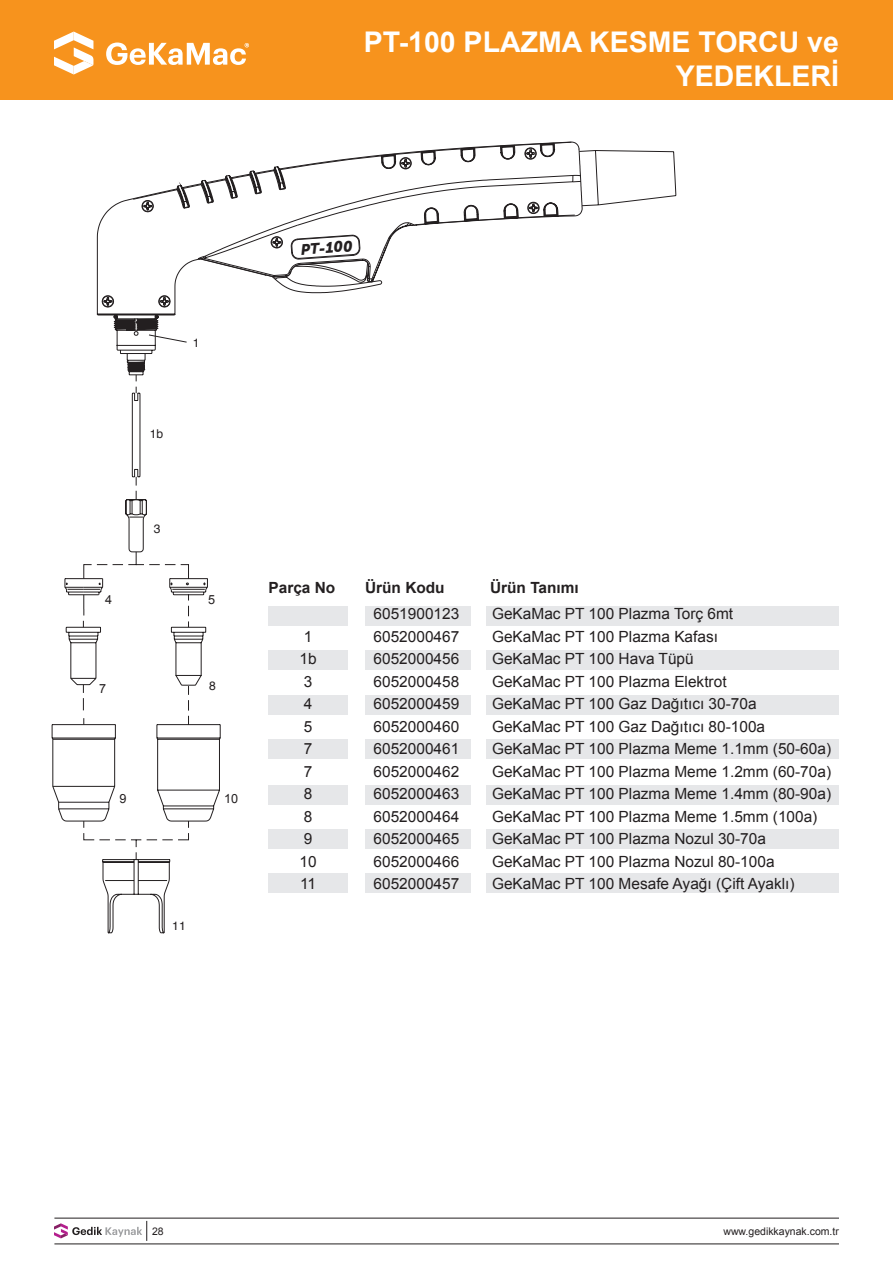
<style>
.page{position:relative;width:893px;height:1263px;background:#fff}
.page>*{position:absolute;margin:0;border:0;box-sizing:border-box;transform-origin:0 0}
.t1{font:700 28.5px "Arial";color:#fff}
.t2{font:15.45px "Arial";color:#231f20}
.t3{font:700 15.45px "Arial";color:#231f20}
.t4{font:italic 14.85px "Museo Sans 900";color:#231f20}
.t5{font:12.6px "Arial";color:#231f20}
.t6{font:12.15px "Helvetica";color:#231f20}
.t7{font:10.5px "Arial";color:#231f20}
</style>
<div class="page">
<svg style="left:54px;top:1221px;width:93px;height:20px"></svg>
<hr style="left:54px;top:1218px;width:785px;height:1px;background:#231f20">
<hr style="left:54px;top:1244px;width:785px;height:1px;background:#231f20">
<div style="left:0;top:0;width:893px;height:100px;background:#f7931d"></div>
<svg style="left:54px;top:32px;width:39px;height:43px"></svg>
<svg style="left:106px;top:43px;width:143px;height:22px"></svg>
<div style="left:365px;top:607px;width:105px;height:19px;background:#e6e7e9"></div>
<div style="left:365px;top:696px;width:105px;height:19px;background:#e6e7e9"></div>
<div style="left:365px;top:785px;width:105px;height:19px;background:#e6e7e9"></div>
<div style="left:365px;top:874px;width:105px;height:19px;background:#e6e7e9"></div>
<div style="left:269px;top:696px;width:79px;height:19px;background:#e6e7e9"></div>
<div style="left:269px;top:785px;width:79px;height:19px;background:#e6e7e9"></div>
<div style="left:269px;top:874px;width:79px;height:19px;background:#e6e7e9"></div>
<div style="left:365px;top:650px;width:105px;height:19px;background:#e6e7e9"></div>
<div style="left:365px;top:739px;width:105px;height:19px;background:#e6e7e9"></div>
<div style="left:365px;top:830px;width:105px;height:19px;background:#e6e7e9"></div>
<div style="left:269px;top:650px;width:79px;height:19px;background:#e6e7e9"></div>
<div style="left:269px;top:607px;width:79px;height:19px;background:#e6e7e9"></div>
<div style="left:269px;top:739px;width:79px;height:19px;background:#e6e7e9"></div>
<div style="left:269px;top:830px;width:79px;height:19px;background:#e6e7e9"></div>
<div style="left:486px;top:607px;width:352px;height:19px;background:#e6e7e9"></div>
<div style="left:486px;top:696px;width:352px;height:19px;background:#e6e7e9"></div>
<div style="left:486px;top:785px;width:352px;height:19px;background:#e6e7e9"></div>
<div style="left:486px;top:874px;width:352px;height:19px;background:#e6e7e9"></div>
<div style="left:486px;top:650px;width:352px;height:19px;background:#e6e7e9"></div>
<div style="left:486px;top:739px;width:352px;height:19px;background:#e6e7e9"></div>
<div style="left:486px;top:830px;width:352px;height:19px;background:#e6e7e9"></div>
<svg style="left:583px;top:150px;width:94px;height:57px"></svg>
<svg style="left:559px;top:148px;width:23px;height:69px"></svg>
<svg style="left:96px;top:142px;width:463px;height:232px"></svg>
<svg style="left:64px;top:374px;width:157px;height:560px"></svg>
<svg style="left:51px;top:626px;width:156px;height:196px"></svg>
<svg style="left:148px;top:334px;width:40px;height:9px"></svg>
<p class="t1" style="left:364px;top:23px;width:477px">PT-100 PLAZMA KESME TORCU ve</p>
<p class="t1" style="left:676px;top:57px;width:165px">YEDEKLERİ</p>
<p class="t6" style="left:193px;top:333px;width:8px">1</p>
<p class="t6" style="left:150px;top:424px;width:15px">1b</p>
<p class="t4" style="left:300px;top:241px;width:53px;rotate:-4deg">PT-100</p>
<p class="t6" style="left:154px;top:519px;width:8px">3</p>
<p class="t5" style="left:105px;top:591px;width:9px">4</p>
<p class="t5" style="left:208px;top:591px;width:9px">5</p>
<p class="t5" style="left:99px;top:680px;width:9px">7</p>
<p class="t6" style="left:209px;top:676px;width:8px">8</p>
<p class="t5" style="left:119px;top:790px;width:9px">9</p>
<p class="t5" style="left:224px;top:790px;width:16px">10</p>
<p class="t6" style="left:172px;top:916px;width:15px">11</p>
<p class="t3" style="left:269px;top:577px;width:68px">Parça No</p>
<p class="t3" style="left:365px;top:577px;width:81px">Ürün Kodu</p>
<p class="t3" style="left:490px;top:577px;width:90px">Ürün Tanımı</p>
<p class="t2" style="left:304px;top:626px;width:10px">1</p>
<p class="t2" style="left:299px;top:649px;width:19px">1b</p>
<p class="t2" style="left:304px;top:671px;width:10px">3</p>
<p class="t2" style="left:304px;top:694px;width:10px">4</p>
<p class="t2" style="left:304px;top:716px;width:10px">5</p>
<p class="t2" style="left:304px;top:739px;width:10px">7</p>
<p class="t2" style="left:304px;top:761px;width:10px">7</p>
<p class="t2" style="left:304px;top:784px;width:10px">8</p>
<p class="t2" style="left:304px;top:806px;width:10px">8</p>
<p class="t2" style="left:304px;top:829px;width:10px">9</p>
<p class="t2" style="left:299px;top:851px;width:19px">10</p>
<p class="t2" style="left:300px;top:874px;width:18px">11</p>
<p class="t2" style="left:374px;top:604px;width:87px">6051900123</p>
<p class="t2" style="left:492px;top:604px;width:243px">GeKaMac PT 100 Plazma Torç 6mt</p>
<p class="t2" style="left:374px;top:626px;width:87px">6052000467</p>
<p class="t2" style="left:492px;top:626px;width:227px">GeKaMac PT 100 Plazma Kafası</p>
<p class="t2" style="left:374px;top:649px;width:87px">6052000456</p>
<p class="t2" style="left:492px;top:649px;width:203px">GeKaMac PT 100 Hava Tüpü</p>
<p class="t2" style="left:374px;top:671px;width:87px">6052000458</p>
<p class="t2" style="left:492px;top:671px;width:236px">GeKaMac PT 100 Plazma Elektrot</p>
<p class="t2" style="left:374px;top:694px;width:87px">6052000459</p>
<p class="t2" style="left:492px;top:694px;width:266px">GeKaMac PT 100 Gaz Dağıtıcı 30-70a</p>
<p class="t2" style="left:374px;top:716px;width:87px">6052000460</p>
<p class="t2" style="left:492px;top:716px;width:275px">GeKaMac PT 100 Gaz Dağıtıcı 80-100a</p>
<p class="t2" style="left:374px;top:739px;width:87px">6052000461</p>
<p class="t2" style="left:492px;top:739px;width:341px">GeKaMac PT 100 Plazma Meme 1.1mm (50-60a)</p>
<p class="t2" style="left:374px;top:761px;width:87px">6052000462</p>
<p class="t2" style="left:492px;top:761px;width:341px">GeKaMac PT 100 Plazma Meme 1.2mm (60-70a)</p>
<p class="t2" style="left:374px;top:784px;width:87px">6052000463</p>
<p class="t2" style="left:492px;top:784px;width:341px">GeKaMac PT 100 Plazma Meme 1.4mm (80-90a)</p>
<p class="t2" style="left:374px;top:806px;width:87px">6052000464</p>
<p class="t2" style="left:492px;top:806px;width:327px">GeKaMac PT 100 Plazma Meme 1.5mm (100a)</p>
<p class="t2" style="left:374px;top:829px;width:87px">6052000465</p>
<p class="t2" style="left:492px;top:829px;width:275px">GeKaMac PT 100 Plazma Nozul 30-70a</p>
<p class="t2" style="left:374px;top:851px;width:87px">6052000466</p>
<p class="t2" style="left:492px;top:851px;width:284px">GeKaMac PT 100 Plazma Nozul 80-100a</p>
<p class="t2" style="left:374px;top:874px;width:87px">6052000457</p>
<p class="t2" style="left:492px;top:874px;width:304px">GeKaMac PT 100 Mesafe Ayağı (Çift Ayaklı)</p>
<p class="t7" style="left:152px;top:1225px;width:13px">28</p>
<p class="t7" style="left:723px;top:1224px;width:117px">www.gedikkaynak.com.tr</p>
</div>
